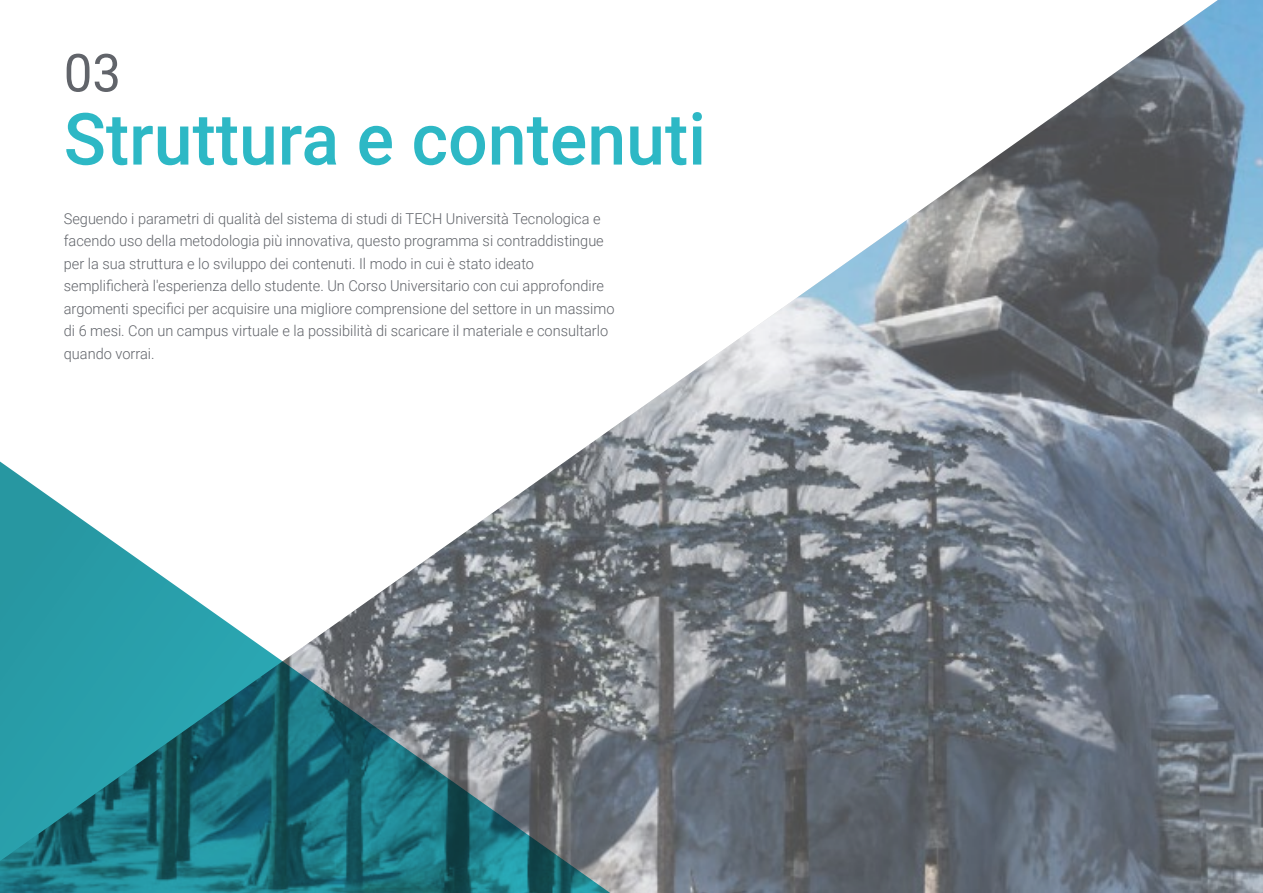
<style>
.page{position:relative;width:1263px;height:893px;background:#fff}
.page>*{position:absolute;margin:0;border:0;box-sizing:border-box;transform-origin:0 0}
.t1{font:500 72px "Roboto";color:#2db8c5}
.t2{font:52.5px "Roboto";color:#61646a}
.t3{font:300 15px/22.5px "Roboto";color:#61646a}
</style>
<div class="page">
<img style="left:587px;top:0;width:676px;height:893px">
<svg style="left:0;top:446px;width:640px;height:447px"></svg>
<h2 class="t2" style="left:64px;top:36px;width:59px">03</h2>
<h1 class="t1" style="left:64px;top:89px;width:644px">Struttura e contenuti</h1>
<p class="t3" style="left:64px;top:207px;width:552px">Seguendo i parametri di qualità del sistema di studi di TECH Università Tecnologica e facendo uso della metodologia più innovativa, questo programma si contraddistingue per la sua struttura e lo sviluppo dei contenuti. Il modo in cui è stato ideato semplificherà l'esperienza dello studente. Un Corso Universitario con cui approfondire argomenti specifici per acquisire una migliore comprensione del settore in un massimo di 6 mesi. Con un campus virtuale e la possibilità di scaricare il materiale e consultarlo quando vorrai.</p>
</div>
